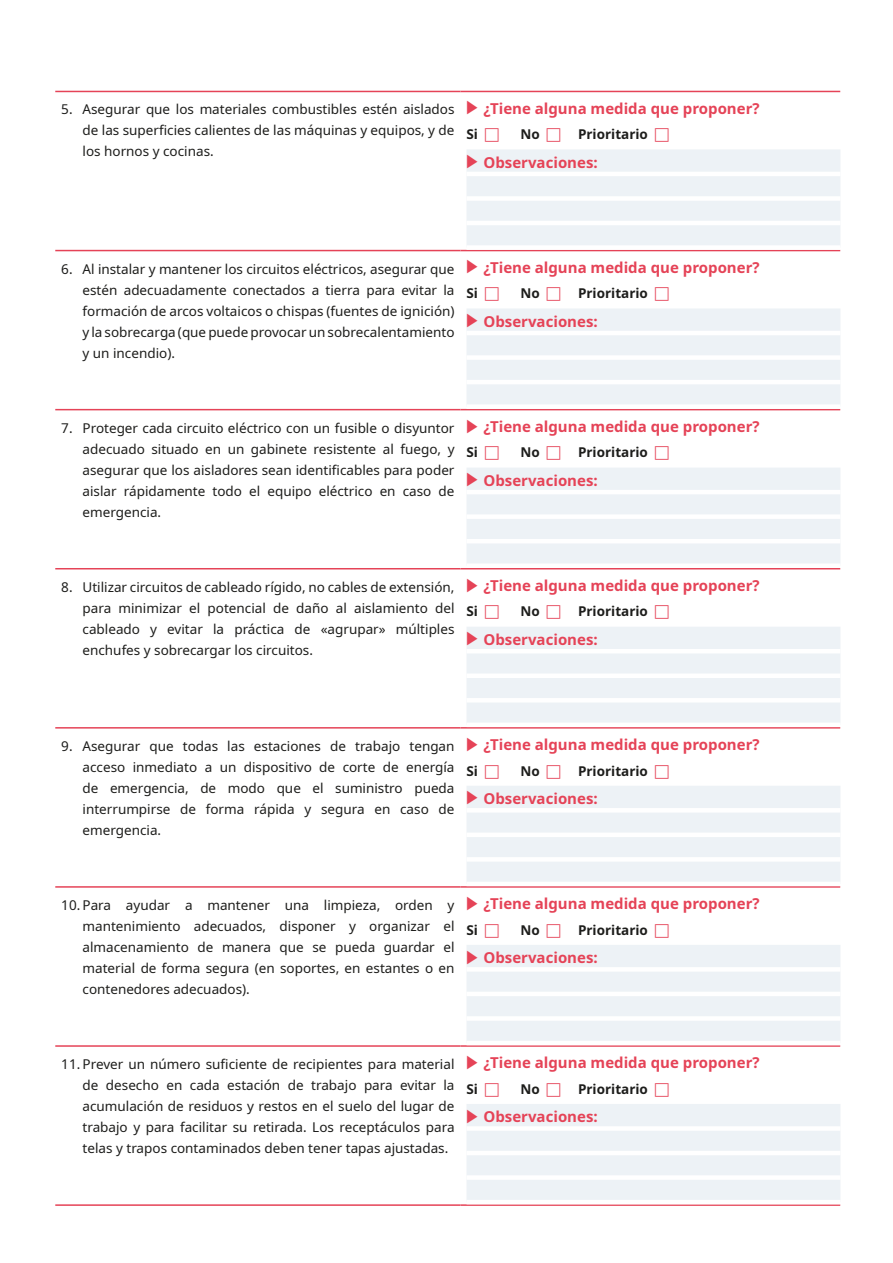
<style>
.page{position:relative;width:893px;height:1263px;background:#fff}
.page>*{position:absolute;margin:0;border:0;box-sizing:border-box;transform-origin:0 0}
.t1{font:700 15px "Noto Sans";color:#e54357}
.t2{font:13.5px/21px "Noto Sans";color:#1d1d1b;text-align:justify}
.t3{font:700 13.5px "Noto Sans";color:#1d1d1b}
.s1{font-family:"Arrows 1";font-weight:400}
</style>
<div class="page">
<hr style="left:460px;top:91px;width:380px;height:1px;background:#e54357">
<hr style="left:460px;top:250px;width:380px;height:1px;background:#e54357">
<hr style="left:460px;top:409px;width:380px;height:1px;background:#e54357">
<hr style="left:460px;top:568px;width:380px;height:1px;background:#e54357">
<hr style="left:460px;top:727px;width:380px;height:1px;background:#e54357">
<hr style="left:460px;top:886px;width:380px;height:2px;background:#e54357">
<hr style="left:55px;top:91px;width:405px;height:1px;background:#e54357">
<hr style="left:55px;top:250px;width:405px;height:1px;background:#e54357">
<hr style="left:55px;top:409px;width:405px;height:1px;background:#e54357">
<hr style="left:55px;top:568px;width:405px;height:1px;background:#e54357">
<hr style="left:55px;top:727px;width:405px;height:1px;background:#e54357">
<hr style="left:55px;top:886px;width:405px;height:2px;background:#e54357">
<hr style="left:55px;top:1045px;width:405px;height:2px;background:#e54357">
<hr style="left:460px;top:1045px;width:380px;height:2px;background:#e54357">
<hr style="left:55px;top:1204px;width:405px;height:2px;background:#e54357">
<hr style="left:460px;top:1204px;width:380px;height:2px;background:#e54357">
<div style="left:467px;top:149px;width:373px;height:96px;background:#edf2f6"></div>
<hr style="left:466px;top:172px;width:374px;height:4px;background:#fff">
<hr style="left:466px;top:221px;width:374px;height:4px;background:#fff">
<div style="left:466px;top:196px;width:374px;height:5px;background:#fff"></div>
<div style="left:467px;top:309px;width:373px;height:95px;background:#edf2f6"></div>
<hr style="left:466px;top:331px;width:374px;height:4px;background:#fff">
<hr style="left:466px;top:380px;width:374px;height:4px;background:#fff">
<div style="left:466px;top:355px;width:374px;height:5px;background:#fff"></div>
<div style="left:467px;top:468px;width:373px;height:95px;background:#edf2f6"></div>
<hr style="left:466px;top:490px;width:374px;height:4px;background:#fff">
<hr style="left:466px;top:539px;width:374px;height:4px;background:#fff">
<div style="left:466px;top:514px;width:374px;height:5px;background:#fff"></div>
<div style="left:467px;top:627px;width:373px;height:95px;background:#edf2f6"></div>
<hr style="left:466px;top:649px;width:374px;height:4px;background:#fff">
<hr style="left:466px;top:698px;width:374px;height:4px;background:#fff">
<div style="left:466px;top:673px;width:374px;height:5px;background:#fff"></div>
<div style="left:467px;top:786px;width:373px;height:96px;background:#edf2f6"></div>
<hr style="left:466px;top:808px;width:374px;height:4px;background:#fff">
<div style="left:466px;top:857px;width:374px;height:5px;background:#fff"></div>
<div style="left:466px;top:832px;width:374px;height:5px;background:#fff"></div>
<div style="left:467px;top:945px;width:373px;height:96px;background:#edf2f6"></div>
<div style="left:466px;top:967px;width:374px;height:5px;background:#fff"></div>
<div style="left:466px;top:1016px;width:374px;height:5px;background:#fff"></div>
<hr style="left:466px;top:992px;width:374px;height:4px;background:#fff">
<div style="left:467px;top:1104px;width:373px;height:96px;background:#edf2f6"></div>
<div style="left:466px;top:1126px;width:374px;height:5px;background:#fff"></div>
<div style="left:466px;top:1175px;width:374px;height:5px;background:#fff"></div>
<hr style="left:466px;top:1151px;width:374px;height:4px;background:#fff">
<p class="t2" style="left:83px;top:99px;width:373px;text-indent:-21px">5. Asegurar que los materiales combustibles estén aislados de las superficies calientes de las máquinas y equipos, y de los hornos y cocinas.</p>
<p class="t1" style="left:466px;top:98px;width:295px"><span class="s1">8</span> ¿Tiene alguna medida que proponer?</p>
<p class="t3" style="left:466px;top:125px;width:13px">Si</p>
<p class="t3" style="left:520px;top:125px;width:21px">No</p>
<p class="t3" style="left:578px;top:125px;width:71px">Prioritario</p>
<p class="t1" style="left:466px;top:152px;width:133px"><span class="s1">8</span> Observaciones:</p>
<p class="t2" style="left:83px;top:258px;width:373px;text-indent:-21px">6. Al instalar y mantener los circuitos eléctricos, asegurar que estén adecuadamente conectados a tierra para evitar la formación de arcos voltaicos o chispas (fuentes de ignición) y la sobrecarga (que puede provocar un sobrecalentamiento y un incendio).</p>
<p class="t1" style="left:466px;top:257px;width:295px"><span class="s1">8</span> ¿Tiene alguna medida que proponer?</p>
<p class="t3" style="left:466px;top:284px;width:13px">Si</p>
<p class="t3" style="left:520px;top:284px;width:21px">No</p>
<p class="t3" style="left:578px;top:284px;width:71px">Prioritario</p>
<p class="t1" style="left:466px;top:311px;width:133px"><span class="s1">8</span> Observaciones:</p>
<p class="t2" style="left:83px;top:417px;width:373px;text-indent:-21px">7. Proteger cada circuito eléctrico con un fusible o disyuntor adecuado situado en un gabinete resistente al fuego, y asegurar que los aisladores sean identificables para poder aislar rápidamente todo el equipo eléctrico en caso de emergencia.</p>
<p class="t1" style="left:466px;top:416px;width:295px"><span class="s1">8</span> ¿Tiene alguna medida que proponer?</p>
<p class="t3" style="left:466px;top:443px;width:13px">Si</p>
<p class="t3" style="left:520px;top:443px;width:21px">No</p>
<p class="t3" style="left:578px;top:443px;width:71px">Prioritario</p>
<p class="t1" style="left:466px;top:470px;width:133px"><span class="s1">8</span> Observaciones:</p>
<p class="t2" style="left:83px;top:577px;width:373px;text-indent:-21px">8. Utilizar circuitos de cableado rígido, no cables de extensión, para minimizar el potencial de daño al aislamiento del cableado y evitar la práctica de «agrupar» múltiples enchufes y sobrecargar los circuitos.</p>
<p class="t1" style="left:466px;top:575px;width:295px"><span class="s1">8</span> ¿Tiene alguna medida que proponer?</p>
<p class="t3" style="left:466px;top:602px;width:13px">Si</p>
<p class="t3" style="left:520px;top:602px;width:21px">No</p>
<p class="t3" style="left:578px;top:602px;width:71px">Prioritario</p>
<p class="t1" style="left:466px;top:629px;width:133px"><span class="s1">8</span> Observaciones:</p>
<p class="t2" style="left:83px;top:736px;width:373px;text-indent:-21px">9. Asegurar que todas las estaciones de trabajo tengan acceso inmediato a un dispositivo de corte de energía de emergencia, de modo que el suministro pueda interrumpirse de forma rápida y segura en caso de emergencia.</p>
<p class="t1" style="left:466px;top:734px;width:295px"><span class="s1">8</span> ¿Tiene alguna medida que proponer?</p>
<p class="t3" style="left:466px;top:761px;width:13px">Si</p>
<p class="t3" style="left:520px;top:761px;width:21px">No</p>
<p class="t3" style="left:578px;top:761px;width:71px">Prioritario</p>
<p class="t1" style="left:466px;top:788px;width:133px"><span class="s1">8</span> Observaciones:</p>
<p class="t2" style="left:83px;top:895px;width:373px;text-indent:-21px">10. Para ayudar a mantener una limpieza, orden y mantenimiento adecuados, disponer y organizar el almacenamiento de manera que se pueda guardar el material de forma segura (en soportes, en estantes o en contenedores adecuados).</p>
<p class="t1" style="left:466px;top:893px;width:295px"><span class="s1">8</span> ¿Tiene alguna medida que proponer?</p>
<p class="t3" style="left:466px;top:920px;width:13px">Si</p>
<p class="t3" style="left:520px;top:920px;width:21px">No</p>
<p class="t3" style="left:578px;top:920px;width:71px">Prioritario</p>
<p class="t1" style="left:466px;top:947px;width:133px"><span class="s1">8</span> Observaciones:</p>
<p class="t2" style="left:83px;top:1054px;width:373px;text-indent:-21px">11. Prever un número suficiente de recipientes para material de desecho en cada estación de trabajo para evitar la acumulación de residuos y restos en el suelo del lugar de trabajo y para facilitar su retirada. Los receptáculos para telas y trapos contaminados deben tener tapas ajustadas.</p>
<p class="t1" style="left:466px;top:1052px;width:295px"><span class="s1">8</span> ¿Tiene alguna medida que proponer?</p>
<p class="t3" style="left:466px;top:1079px;width:13px">Si</p>
<p class="t3" style="left:520px;top:1079px;width:21px">No</p>
<p class="t3" style="left:578px;top:1079px;width:71px">Prioritario</p>
<p class="t1" style="left:466px;top:1106px;width:133px"><span class="s1">8</span> Observaciones:</p>
</div>
